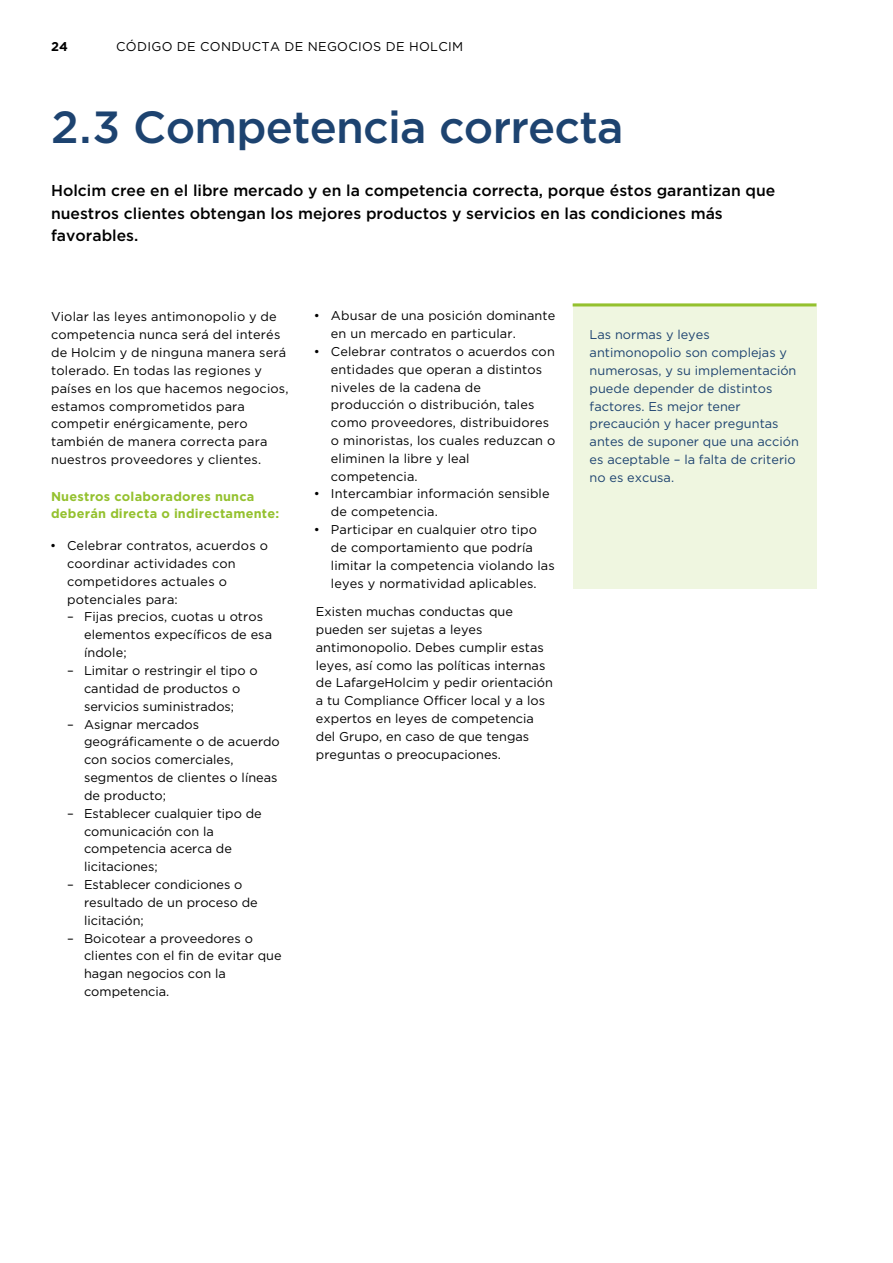
<style>
.page{position:relative;width:893px;height:1263px;background:#fff}
.page>*{position:absolute;margin:0;border:0;box-sizing:border-box;transform-origin:0 0}
.t1{font:500 45px "Gotham";letter-spacing:-.02em;color:#1d4370}
.t2{font:500 15.75px/22.2px "Gotham";color:#000}
.t3{font:12.75px/17.9px "Gotham";letter-spacing:.005em;color:#000}
.t4{font:12.75px/17.9px "Gotham";color:#1d4370}
.t5{font:700 12.75px/17px "Gotham";letter-spacing:.02em;color:#94c12e}
.t6{font:12.75px "Gotham";letter-spacing:.025em;color:#000}
.t7{font:700 12.75px "Gotham";color:#000}
</style>
<div class="page">
<div style="left:573px;top:303px;width:243px;height:286px;background:#eff6e0"></div>
<hr style="left:573px;top:303px;width:243px;height:3px;background:#94c12e">
<p class="t7" style="left:51px;top:38px;width:18px">24</p>
<p class="t6" style="left:116px;top:38px;width:349px">CÓDIGO DE CONDUCTA DE NEGOCIOS DE HOLCIM</p>
<h1 class="t1" style="left:51px;top:98px;width:574px">2.3 Competencia correcta</h1>
<p class="t2" style="left:51px;top:179px;width:726px">Holcim cree en el libre mercado y en la competencia correcta, porque éstos garantizan que nuestros clientes obtengan los mejores productos y servicios en las condiciones más favorables.</p>
<p class="t3" style="left:51px;top:308px;width:239px">Violar las leyes antimonopolio y de competencia nunca será del interés de Holcim y de ninguna manera será tolerado. En todas las regiones y países en los que hacemos negocios, estamos comprometidos para competir enérgicamente, pero también de manera correcta para nuestros proveedores y clientes.</p>
<p class="t5" style="left:51px;top:487px;width:230px">Nuestros colaboradores nunca deberán directa o indirectamente:</p>
<p class="t3" style="left:67px;top:536px;width:203px;text-indent:-17px">• Celebrar contratos, acuerdos o coordinar actividades con competidores actuales o potenciales para:</p>
<p class="t3" style="left:84px;top:608px;width:190px;text-indent:-17px">– Fijas precios, cuotas u otros elementos expecíficos de esa índole;</p>
<p class="t3" style="left:67px;top:661px;width:192px;text-align:center">– Limitar o restringir el tipo o cantidad de productos o servicios suministrados;</p>
<p class="t3" style="left:84px;top:715px;width:197px;text-indent:-17px">– Asignar mercados geográficamente o de acuerdo con socios comerciales, segmentos de clientes o líneas de producto;</p>
<p class="t3" style="left:84px;top:804px;width:179px;text-indent:-17px">– Establecer cualquier tipo de comunicación con la competencia acerca de licitaciones;</p>
<p class="t3" style="left:84px;top:875px;width:175px;text-indent:-17px">– Establecer condiciones o resultado de un proceso de licitación;</p>
<p class="t3" style="left:84px;top:929px;width:199px;text-indent:-17px">– Boicotear a proveedores o clientes con el fin de evitar que hagan negocios con la competencia.</p>
<p class="t3" style="left:331px;top:307px;width:226px;text-indent:-17px">• Abusar de una posición dominante en un mercado en particular.</p>
<p class="t3" style="left:331px;top:342px;width:226px;text-indent:-17px">• Celebrar contratos o acuerdos con entidades que operan a distintos niveles de la cadena de producción o distribución, tales como proveedores, distribuidores o minoristas, los cuales reduzcan o eliminen la libre y leal competencia.</p>
<p class="t3" style="left:331px;top:485px;width:220px;text-indent:-17px">• Intercambiar información sensible de competencia.</p>
<p class="t3" style="left:331px;top:520px;width:225px;text-indent:-17px">• Participar en cualquier otro tipo de comportamiento que podría limitar la competencia violando las leyes y normatividad aplicables.</p>
<p class="t3" style="left:316px;top:602px;width:239px">Existen muchas conductas que pueden ser sujetas a leyes antimonopolio. Debes cumplir estas leyes, así como las políticas internas de LafargeHolcim y pedir orientación a tu Compliance Officer local y a los expertos en leyes de competencia del Grupo, en caso de que tengas preguntas o preocupaciones.</p>
<p class="t4" style="left:590px;top:325px;width:211px">Las normas y leyes antimonopolio son complejas y numerosas, y su implementación puede depender de distintos factores. Es mejor tener precaución y hacer preguntas antes de suponer que una acción es aceptable – la falta de criterio no es excusa.</p>
</div>
